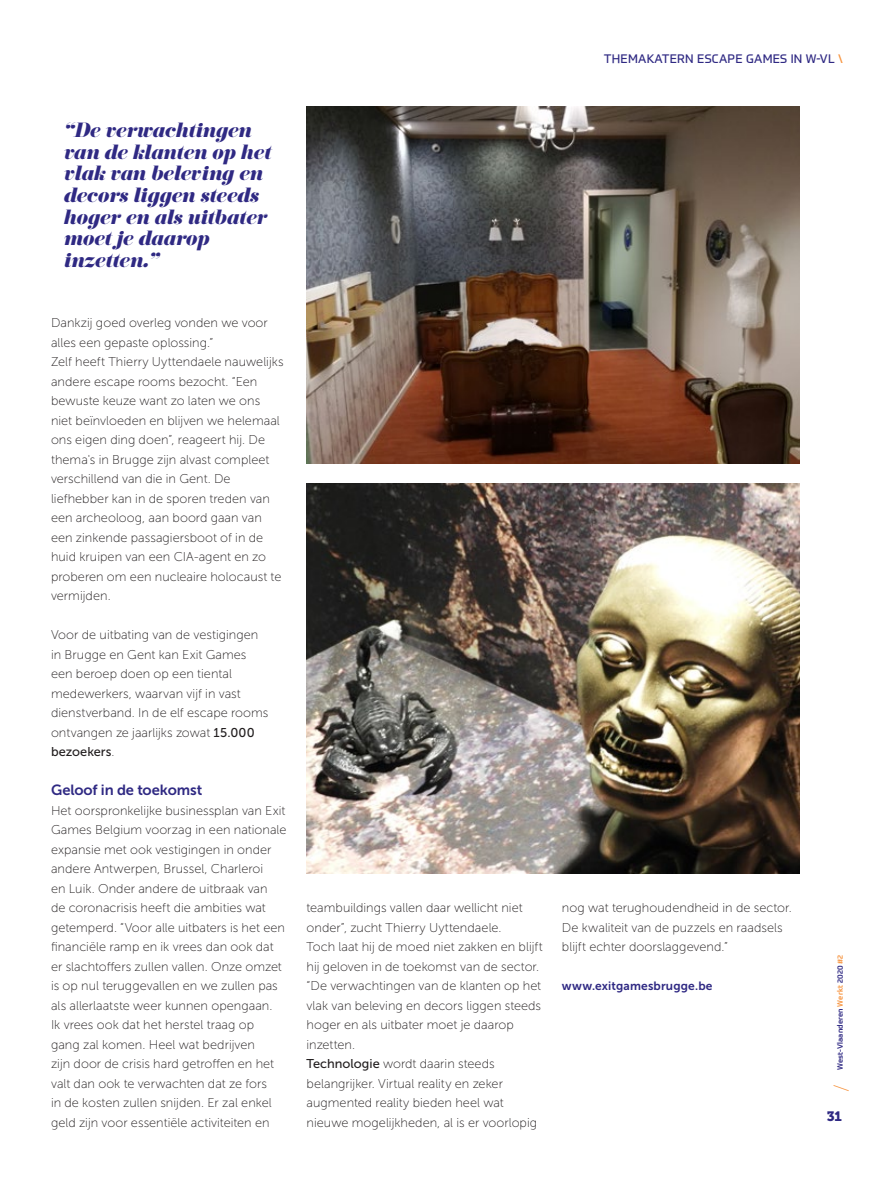
<style>
.page{position:relative;width:893px;height:1191px;background:#fff}
.page>*{position:absolute;margin:0;border:0;box-sizing:border-box;transform-origin:0 0}
.t1{font:100 21px "Prometo";color:#f7943f}
._8__Opsomming{font:italic 18px/21.6px "Eloquent JF Pro";color:#2f2983}
._6__Titel_in_body{font:14.7px "Museo Sans 700";letter-spacing:-.005em;color:#2f2983}
.t2{font:13.5px "Museo Slab 900";color:#2f2983}
._5__Body{font:12.75px/19.5px "Museo Sans 100";color:#231f20}
.t3{font:12px "Prometo";letter-spacing:.02em;color:#2f2983}
._9__Website{font:12px "Museo Sans 700";letter-spacing:.015em;color:#2f2983}
.t4{font:500 7.5px "Prometo";letter-spacing:.02em;color:#2f2983}
.s1{color:#f7943f}
.s2{font-family:"Museo Sans 500"}
</style>
<div class="page">
<img style="left:306px;top:106px;width:493px;height:358px">
<img style="left:306px;top:483px;width:493px;height:390px">
<p class="t3" style="left:604px;top:52px;width:241px">THEMAKATERN ESCAPE GAMES IN W-VL <span class="s1">\</span></p>
<p class="_8__Opsomming" style="left:63px;top:120px;width:209px">“De verwachtingen van de klanten op het vlak van beleving en decors liggen steeds hoger en als uitbater moet je daarop inzetten.”</p>
<p class="_5__Body" style="left:51px;top:313px;width:218px">Dankzij goed overleg vonden we voor alles een gepaste oplossing.”</p>
<p class="_5__Body" style="left:51px;top:352px;width:234px">Zelf heeft Thierry Uyttendaele nauwelijks andere escape rooms bezocht. “Een bewuste keuze want zo laten we ons niet beïnvloeden en blijven we helemaal ons eigen ding doen”, reageert hij. De thema's in Brugge zijn alvast compleet verschillend van die in Gent. De liefhebber kan in de sporen treden van een archeoloog, aan boord gaan van een zinkende passagiersboot of in de huid kruipen van een CIA-agent en zo proberen om een nucleaire holocaust te vermijden.</p>
<p class="_5__Body" style="left:51px;top:625px;width:219px">Voor de uitbating van de vestigingen in Brugge en Gent kan Exit Games een beroep doen op een tiental medewerkers, waarvan vijf in vast dienstverband. In de elf escape rooms ontvangen ze jaarlijks zowat <span class="s2">15.000 bezoekers</span>.</p>
<p class="_6__Titel_in_body" style="left:51px;top:782px;width:153px">Geloof in de toekomst</p>
<p class="_5__Body" style="left:51px;top:801px;width:237px">Het oorspronkelijke businessplan van Exit Games Belgium voorzag in een nationale expansie met ook vestigingen in onder andere Antwerpen, Brussel, Charleroi<br>en Luik. Onder andere de uitbraak van<br>de coronacrisis heeft die ambities wat getemperd. “Voor alle uitbaters is het een financiële ramp en ik vrees dan ook dat er slachtoffers zullen vallen. Onze omzet is op nul teruggevallen en we zullen pas als allerlaatste weer kunnen opengaan.<br>Ik vrees ook dat het herstel traag op<br>gang zal komen. Heel wat bedrijven<br>zijn door de crisis hard getroffen en het valt dan ook te verwachten dat ze fors<br>in de kosten zullen snijden. Er zal enkel geld zijn voor essentiële activiteiten en</p>
<p class="_5__Body" style="left:306px;top:898px;width:218px">teambuildings vallen daar wellicht niet onder”, zucht Thierry Uyttendaele.</p>
<p class="_5__Body" style="left:306px;top:937px;width:238px">Toch laat hij de moed niet zakken en blijft hij geloven in de toekomst van de sector. “De verwachtingen van de klanten op het vlak van beleving en decors liggen steeds hoger en als uitbater moet je daarop inzetten.</p>
<p class="_5__Body" style="left:306px;top:1054px;width:232px"><span class="s2">Technologie</span> wordt daarin steeds belangrijker. Virtual reality en zeker augmented reality bieden heel wat nieuwe mogelijkheden, al is er voorlopig</p>
<p class="_5__Body" style="left:562px;top:898px;width:231px">nog wat terughoudendheid in de sector.<br>De kwaliteit van de puzzels en raadsels blijft echter doorslaggevend.”</p>
<p class="_9__Website" style="left:562px;top:979px;width:152px">www.exitgamesbrugge.be</p>
<p class="t4" style="left:835px;top:1070px;width:117px;rotate:-90deg">West-Vlaanderen <span class="s1">Werkt</span> 2020 <span class="s1">#2</span></p>
<h1 class="t1" style="left:829px;top:1092px;width:9px;rotate:-90deg">/</h1>
<p class="t2" style="left:827px;top:1108px;width:17px">31</p>
</div>
